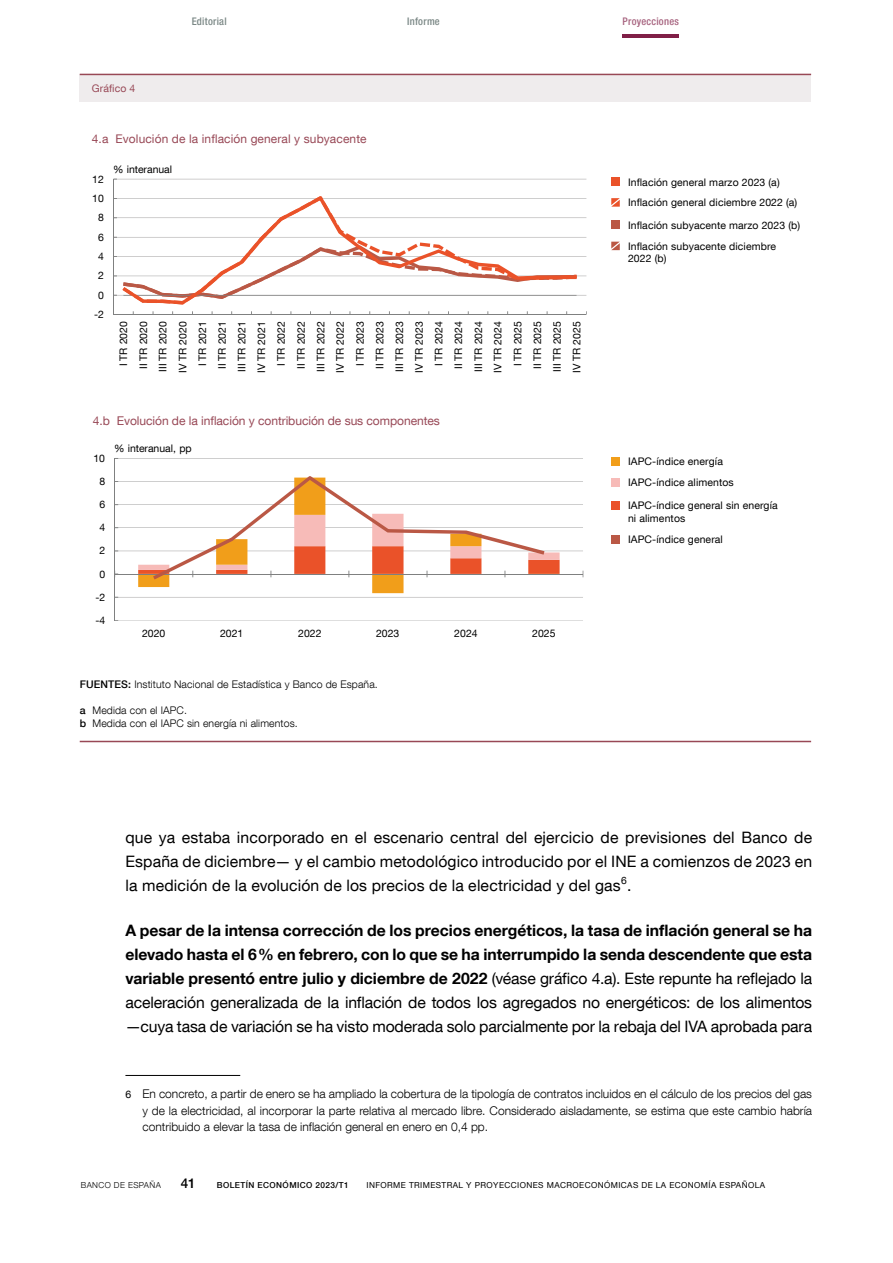
<style>
.page{position:relative;width:893px;height:1263px;background:#fff}
.page>*{position:absolute;margin:0;border:0;box-sizing:border-box;transform-origin:0 0}
.Texto_artículo{font:15.75px/24px "Bd E Neue Helvetica";letter-spacing:-.005em;color:#000;text-align:justify}
.t1{font:500 13.5px "Bd E Neue Helvetica";color:#000}
.Citas_1_texto{font:300 12px/16.5px "Bd E Neue Helvetica";color:#000;text-align:justify}
.t2{font:12px "Bd E Neue Helvetica";letter-spacing:-.005em;color:#984856}
.t3{font:10.5px/19.6px "Bd E Neue Helvetica";letter-spacing:.01em;color:#000}
.t4{font:300 10.5px/12.6px "Bd E Neue Helvetica";letter-spacing:.01em;color:#000}
.t5{font:500 condensed 10.5px "Bd E Neue Helvetica";letter-spacing:.025em;color:#7a8785}
.t6{font:500 condensed 10.5px "Bd E Neue Helvetica";letter-spacing:.025em;color:#a6627e}
.t7{font:10.5px "Bd E Neue Helvetica";letter-spacing:.01em;color:#984856}
.t8{font:8.25px "Bd E Neue Helvetica";letter-spacing:.05em;color:#000}
.t9{font:500 8.25px "Bd E Neue Helvetica";letter-spacing:.05em;color:#000}
.t10{font:300 8.25px "Bd E Neue Helvetica";letter-spacing:.05em;color:#000}
.s1{font-weight:500}
.s2{font-weight:700}
.s3{font-weight:400;font-size:10.5px}
</style>
<div class="page">
<hr style="left:623px;top:34px;width:56px;height:4px;background:#801f47">
<hr style="left:125px;top:1075px;width:115px;height:1px;background:#000">
<div style="left:80px;top:74px;width:731px;height:28px;background:#efeced"></div>
<hr style="left:80px;top:74px;width:731px;height:1px;background:#984856">
<hr style="left:80px;top:741px;width:731px;height:1px;background:#984856">
<div style="left:611px;top:178px;width:9px;height:8px;background:#ea5229"></div>
<svg style="left:611px;top:198px;width:9px;height:9px"></svg>
<svg style="left:611px;top:242px;width:9px;height:8px"></svg>
<div style="left:611px;top:221px;width:9px;height:8px;background:#ba5845"></div>
<div style="left:611px;top:535px;width:9px;height:9px;background:#ba5845"></div>
<div style="left:611px;top:501px;width:9px;height:8px;background:#ea5229"></div>
<div style="left:611px;top:478px;width:9px;height:9px;background:#f7bbb8"></div>
<div style="left:611px;top:457px;width:9px;height:9px;background:#f19e1a"></div>
<hr style="left:115px;top:620px;width:468px;height:1px;background:#a6a5a5">
<hr style="left:115px;top:597px;width:468px;height:1px;background:#a6a5a5">
<hr style="left:115px;top:551px;width:468px;height:1px;background:#a6a5a5">
<hr style="left:115px;top:527px;width:468px;height:1px;background:#a6a5a5">
<hr style="left:115px;top:504px;width:468px;height:1px;background:#a6a5a5">
<hr style="left:115px;top:481px;width:468px;height:1px;background:#a6a5a5">
<hr style="left:115px;top:458px;width:468px;height:1px;background:#a6a5a5">
<svg style="left:138px;top:579px;width:266px;height:14px"></svg>
<hr style="left:114px;top:458px;width:1px;height:162px;background:#7f8080">
<hr style="left:115px;top:574px;width:468px;height:1px;background:#7f8080">
<svg style="left:138px;top:476px;width:422px;height:103px"></svg>
<hr style="left:114px;top:295px;width:472px;height:1px;background:#a6a5a5">
<hr style="left:114px;top:276px;width:472px;height:1px;background:#a6a5a5">
<hr style="left:114px;top:256px;width:472px;height:1px;background:#a6a5a5">
<hr style="left:114px;top:237px;width:472px;height:1px;background:#a6a5a5">
<hr style="left:114px;top:217px;width:472px;height:1px;background:#a6a5a5">
<hr style="left:114px;top:198px;width:472px;height:1px;background:#a6a5a5">
<hr style="left:114px;top:179px;width:472px;height:1px;background:#a6a5a5">
<hr style="left:113px;top:179px;width:1px;height:136px;background:#7f8080">
<hr style="left:114px;top:314px;width:472px;height:1px;background:#7f8080">
<svg style="left:123px;top:196px;width:453px;height:108px"></svg>
<p class="t7" style="left:92px;top:82px;width:45px">Gráfico 4</p>
<p class="t5" style="left:192px;top:15px;width:37px">Editorial</p>
<p class="t5" style="left:407px;top:15px;width:34px">Informe</p>
<p class="t6" style="left:623px;top:15px;width:58px">Proyecciones</p>
<p class="t2" style="left:92px;top:131px;width:276px">4.a Evolución de la inflación general y subyacente</p>
<p class="t3" style="left:92px;top:169px;width:13px">12</p>
<p class="t3" style="left:92px;top:188px;width:13px">10</p>
<p class="t3" style="left:98px;top:207px;width:7px">8</p>
<p class="t3" style="left:98px;top:227px;width:7px">6</p>
<p class="t3" style="left:98px;top:246px;width:7px">4</p>
<p class="t3" style="left:98px;top:265px;width:7px">2</p>
<p class="t3" style="left:98px;top:285px;width:7px">0</p>
<p class="t3" style="left:94px;top:304px;width:11px">-2</p>
<p class="t3" style="left:113px;top:159px;width:60px">% interanual</p>
<p class="t3" style="left:113px;top:373px;width:53px;text-align:right;rotate:-90deg">I TR 2020<br>II TR 2020<br>III TR 2020<br>IV TR 2020<br>I TR 2021<br>II TR 2021<br>III TR 2021<br>IV TR 2021<br>I TR 2022<br>II TR 2022<br>III TR 2022<br>IV TR 2022<br>I TR 2023<br>II TR 2023<br>III TR 2023<br>IV TR 2023<br>I TR 2024<br>II TR 2024<br>III TR 2024<br>IV TR 2024<br>I TR 2025<br>II TR 2025<br>III TR 2025<br>IV TR 2025</p>
<p class="t2" style="left:93px;top:413px;width:349px">4.b Evolución de la inflación y contribución de sus componentes</p>
<p class="t3" style="left:94px;top:448px;width:13px">10</p>
<p class="t3" style="left:99px;top:471px;width:7px">8</p>
<p class="t3" style="left:99px;top:494px;width:7px">6</p>
<p class="t3" style="left:99px;top:517px;width:7px">4</p>
<p class="t3" style="left:99px;top:541px;width:7px">2</p>
<p class="t3" style="left:99px;top:564px;width:7px">0</p>
<p class="t3" style="left:95px;top:587px;width:11px">-2</p>
<p class="t3" style="left:95px;top:610px;width:11px">-4</p>
<p class="t3" style="left:114px;top:438px;width:79px">% interanual, pp</p>
<p class="t3" style="left:142px;top:623px;width:25px">2020</p>
<p class="t3" style="left:220px;top:623px;width:25px">2021</p>
<p class="t3" style="left:298px;top:623px;width:25px">2022</p>
<p class="t3" style="left:376px;top:623px;width:25px">2023</p>
<p class="t3" style="left:454px;top:623px;width:25px">2024</p>
<p class="t3" style="left:532px;top:623px;width:25px">2025</p>
<p class="t4" style="left:80px;top:678px;width:300px"><span class="s1">FUENTES:</span> Instituto Nacional de Estadística y Banco de España.</p>
<p class="t4" style="left:80px;top:704px;width:219px"><span class="s1">a</span> Medida con el IAPC.<br><span class="s1">b</span> Medida con el IAPC sin energía ni alimentos.</p>
<p class="t3" style="left:628px;top:171px;width:171px;line-height:20.5px">Inflación general marzo 2023 (a)<br>Inflación general diciembre 2022 (a)</p>
<p class="t3" style="left:628px;top:239px;width:150px;line-height:12.6px">Inflación subyacente diciembre<br>2022 (b)</p>
<p class="t3" style="left:628px;top:215px;width:174px">Inflación subyacente marzo 2023 (b)</p>
<p class="t3" style="left:628px;top:452px;width:96px">IAPC-índice energía</p>
<p class="t3" style="left:628px;top:472px;width:107px">IAPC-índice alimentos</p>
<p class="t3" style="left:628px;top:499px;width:151px;line-height:12.6px">IAPC-índice general sin energía ni alimentos</p>
<p class="t3" style="left:628px;top:530px;width:96px">IAPC-índice general</p>
<p class="Texto_artículo" style="left:125px;top:825px;width:688px">que ya estaba incorporado en el escenario central del ejercicio de previsiones del Banco de España de diciembre— y el cambio metodológico introducido por el INE a comienzos de 2023 en la medición de la evolución de los precios de la electricidad y del gas<sup>6</sup>.</p>
<p class="Texto_artículo" style="left:125px;top:918px;width:688px"><span class="s2">A pesar de la intensa corrección de los precios energéticos, la tasa de inflación general se ha elevado hasta el 6% en febrero, con lo que se ha interrumpido la senda descendente que esta variable presentó entre julio y diciembre de 2022</span> (véase gráfico 4.a). Este repunte ha reflejado la aceleración generalizada de la inflación de todos los agregados no energéticos: de los alimentos —cuya tasa de variación se ha visto moderada solo parcialmente por la rebaja del IVA aprobada para</p>
<p class="Citas_1_texto" style="left:142px;top:1085px;width:671px;text-indent:-17px"><span class="s3">6</span> En concreto, a partir de enero se ha ampliado la cobertura de la tipología de contratos incluidos en el cálculo de los precios del gas y de la electricidad, al incorporar la parte relativa al mercado libre. Considerado aisladamente, se estima que este cambio habría contribuido a elevar la tasa de inflación general en enero en 0,4 pp.</p>
<p class="t10" style="left:81px;top:1180px;width:82px">BANCO DE ESPAÑA</p>
<p class="t1" style="left:181px;top:1175px;width:16px">41</p>
<p class="t9" style="left:217px;top:1180px;width:133px">BOLETÍN ECONÓMICO 2023/T1</p>
<p class="t8" style="left:366px;top:1180px;width:400px">INFORME TRIMESTRAL Y PROYECCIONES MACROECONÓMICAS DE LA ECONOMÍA ESPAÑOLA</p>
</div>
